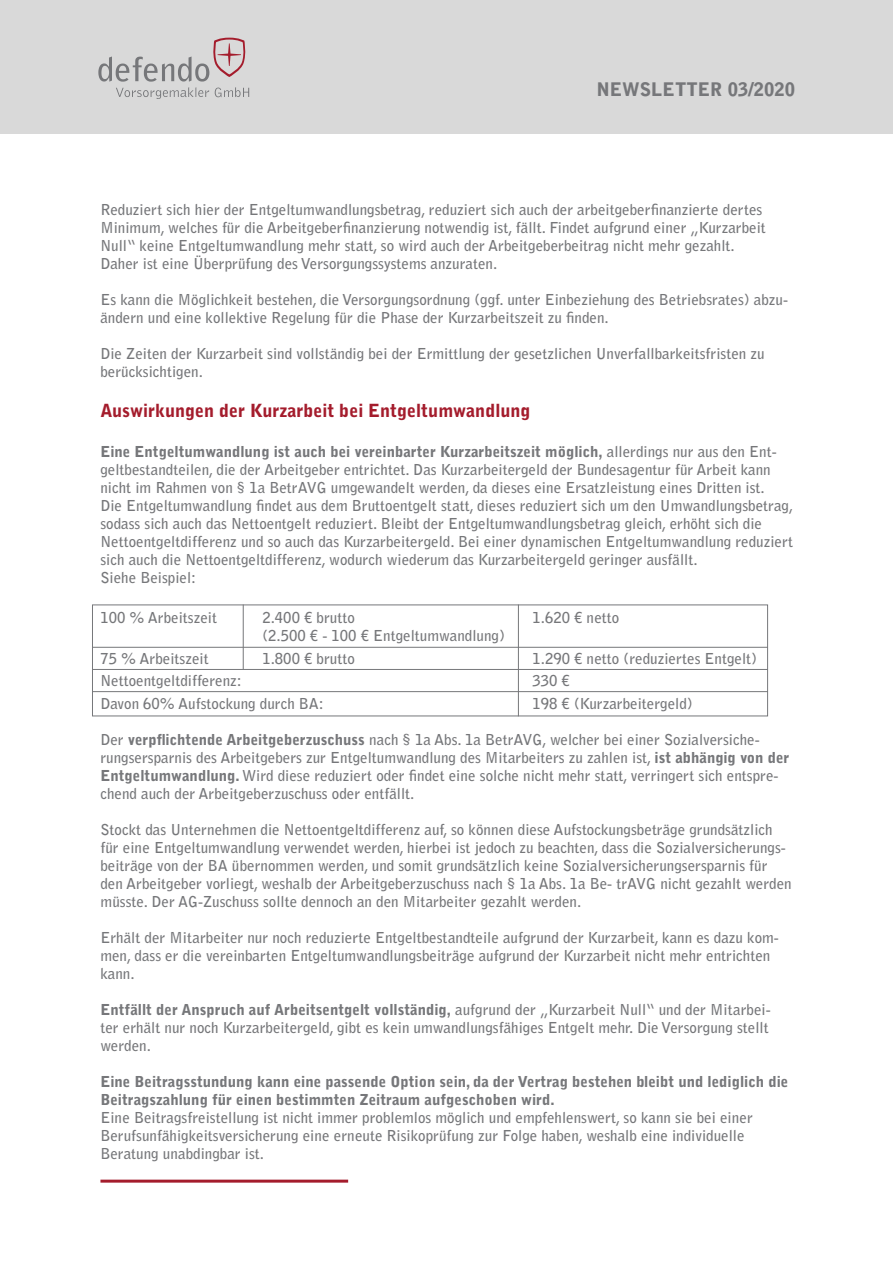
<style>
.page{position:relative;width:893px;height:1263px;background:#fff}
.page>*{position:absolute;margin:0;border:0;box-sizing:border-box;transform-origin:0 0}
.t1{font:900 18.6px "Bell Gothic Std";color:#76777a}
.t2{font:900 18px "Bell Gothic Std";color:#a41c2c}
.t3{font:700 15px/18px "Bell Gothic Std";color:#76777a}
.t4{font:900 15px/18px "Bell Gothic Std";color:#76777a}
.s1{font-weight:900}
</style>
<div class="page">
<div style="left:0;top:0;width:893px;height:134px;background:#d9d9d9"></div>
<svg style="left:98px;top:38px;width:151px;height:61px"></svg>
<hr style="left:100px;top:1179px;width:248px;height:3px;background:#a41c2c">
<div style="left:92px;top:604px;width:676px;height:112px;border:1px solid #76777a"></div>
<hr style="left:92px;top:647px;width:676px;height:1px;background:#76777a">
<hr style="left:92px;top:669px;width:676px;height:1px;background:#76777a">
<hr style="left:92px;top:691px;width:676px;height:1px;background:#76777a">
<hr style="left:243px;top:604px;width:1px;height:65px;background:#76777a">
<hr style="left:518px;top:604px;width:1px;height:112px;background:#76777a">
<p class="t1" style="left:596px;top:78px;width:200px">NEWSLETTER 03/2020</p>
<p class="t3" style="left:100px;top:201px;width:667px">Reduziert sich hier der Entgeltumwandlungsbetrag, reduziert sich auch der arbeitgeberfinanzierte dertes Minimum, welches für die Arbeitgeberfinanzierung notwendig ist, fällt. Findet aufgrund einer „Kurzarbeit Null“ keine Entgeltumwandlung mehr statt, so wird auch der Arbeitgeberbeitrag nicht mehr gezahlt.<br>Daher ist eine Überprüfung des Versorgungssystems anzuraten.</p>
<p class="t3" style="left:100px;top:291px;width:689px">Es kann die Möglichkeit bestehen, die Versorgungsordnung (ggf. unter Einbeziehung des Betriebsrates) abzu&shy;ändern und eine kollektive Regelung für die Phase der Kurzarbeitszeit zu finden.</p>
<p class="t3" style="left:100px;top:345px;width:666px">Die Zeiten der Kurzarbeit sind vollständig bei der Ermittlung der gesetzlichen Unverfallbarkeitsfristen zu berücksichtigen.</p>
<p class="t2" style="left:100px;top:400px;width:431px">Auswirkungen der Kurzarbeit bei Entgeltumwandlung</p>
<p class="t3" style="left:100px;top:442px;width:694px"><span class="s1">Eine Entgeltumwandlung ist auch bei vereinbarter Kurzarbeitszeit möglich,</span> allerdings nur aus den Ent&shy;geltbestandteilen, die der Arbeitgeber entrichtet. Das Kurzarbeitergeld der Bundesagentur für Arbeit kann nicht im Rahmen von § 1a BetrAVG umgewandelt werden, da dieses eine Ersatzleistung eines Dritten ist.<br>Die Entgeltumwandlung findet aus dem Bruttoentgelt statt, dieses reduziert sich um den Umwandlungsbetrag, sodass sich auch das Nettoentgelt reduziert. Bleibt der Entgeltumwandlungsbetrag gleich, erhöht sich die Nettoentgeltdifferenz und so auch das Kurzarbeitergeld. Bei einer dynamischen Entgeltumwandlung reduziert sich auch die Nettoentgeltdifferenz, wodurch wiederum das Kurzarbeitergeld geringer ausfällt.<br>Siehe Beispiel:</p>
<p class="t3" style="left:100px;top:609px;width:118px">100 % Arbeitszeit</p>
<p class="t3" style="left:262px;top:609px;width:94px">2.400 € brutto</p>
<p class="t3" style="left:532px;top:609px;width:88px">1.620 € netto</p>
<p class="t3" style="left:262px;top:627px;width:244px">(2.500 € - 100 € Entgeltumwandlung)</p>
<p class="t3" style="left:100px;top:649px;width:110px">75 % Arbeitszeit</p>
<p class="t3" style="left:262px;top:649px;width:94px">1.800 € brutto</p>
<p class="t3" style="left:532px;top:649px;width:226px">1.290 € netto (reduziertes Entgelt)</p>
<p class="t3" style="left:100px;top:672px;width:143px">Nettoentgeltdifferenz:</p>
<p class="t3" style="left:532px;top:672px;width:39px">330 €</p>
<p class="t3" style="left:100px;top:694px;width:225px">Davon 60% Aufstockung durch BA:</p>
<p class="t3" style="left:532px;top:694px;width:162px">198 € (Kurzarbeitergeld)</p>
<p class="t3" style="left:100px;top:730px;width:690px">Der <span class="s1">verpflichtende Arbeitgeberzuschuss</span> nach § 1a Abs. 1a BetrAVG, welcher bei einer Sozialversiche&shy;rungsersparnis des Arbeitgebers zur Entgeltumwandlung des Mitarbeiters zu zahlen ist, <span class="s1">ist abhängig von der Entgeltumwandlung.</span> Wird diese reduziert oder findet eine solche nicht mehr statt, verringert sich entspre&shy;chend auch der Arbeitgeberzuschuss oder entfällt.</p>
<p class="t3" style="left:100px;top:820px;width:693px">Stockt das Unternehmen die Nettoentgeltdifferenz auf, so können diese Aufstockungsbeträge grundsätzlich für eine Entgeltumwandlung verwendet werden, hierbei ist jedoch zu beachten, dass die Sozialversicherungs&shy;beiträge von der BA übernommen werden, und somit grundsätzlich keine Sozialversicherungsersparnis für den Arbeitgeber vorliegt, weshalb der Arbeitgeberzuschuss nach § 1a Abs. 1a Be- trAVG nicht gezahlt werden müsste. Der AG-Zuschuss sollte dennoch an den Mitarbeiter gezahlt werden.</p>
<p class="t3" style="left:100px;top:928px;width:680px">Erhält der Mitarbeiter nur noch reduzierte Entgeltbestandteile aufgrund der Kurzarbeit, kann es dazu kom&shy;men, dass er die vereinbarten Entgeltumwandlungsbeiträge aufgrund der Kurzarbeit nicht mehr entrichten kann.</p>
<p class="t3" style="left:100px;top:1000px;width:672px"><span class="s1">Entfällt der Anspruch auf Arbeitsentgelt vollständig,</span> aufgrund der „Kurzarbeit Null“ und der Mitarbei&shy;ter erhält nur noch Kurzarbeitergeld, gibt es kein umwandlungsfähiges Entgelt mehr. Die Versorgung stellt werden.</p>
<p class="t4" style="left:100px;top:1072px;width:689px">Eine Beitragsstundung kann eine passende Option sein, da der Vertrag bestehen bleibt und lediglich die<br>Beitragszahlung für einen bestimmten Zeitraum aufgeschoben wird.</p>
<p class="t3" style="left:100px;top:1108px;width:654px">Eine Beitragsfreistellung ist nicht immer problemlos möglich und empfehlenswert, so kann sie bei einer<br>Berufsunfähigkeitsversicherung eine erneute Risikoprüfung zur Folge haben, weshalb eine individuelle<br>Beratung unabdingbar ist.</p>
</div>
